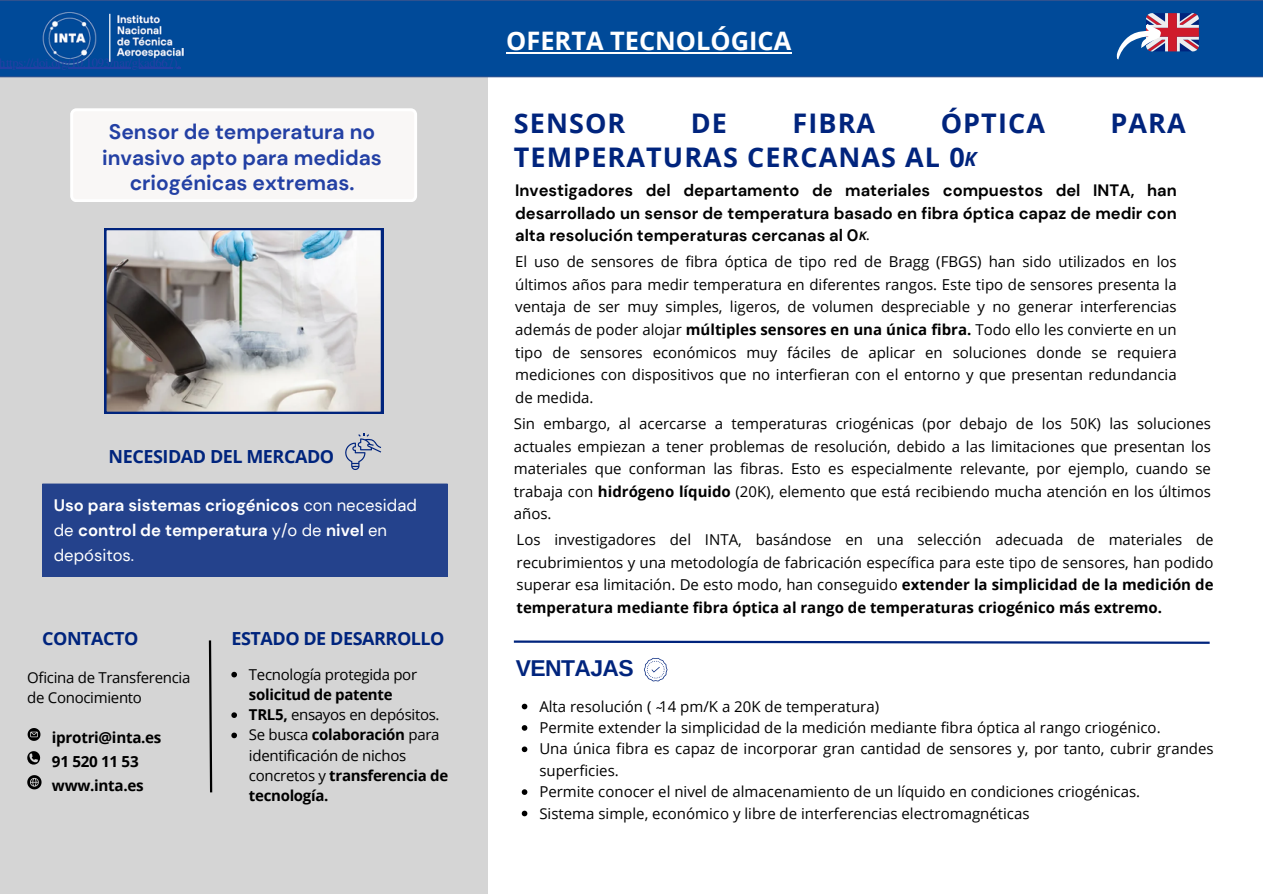
<style>
.page{position:relative;width:1263px;height:894px;background:#fff}
.page>*{position:absolute;margin:0;border:0;box-sizing:border-box;transform-origin:0 0}
.t1{font:700 27px "Open Sans";letter-spacing:.04em;color:#00247d}
.t2{font:700 25.5px "Open Sans";color:#fff}
.t3{font:700 22.95px "Arimo";letter-spacing:-.025em;color:#00247d}
.t4{font:700 21px/25.8px "DM Sans";color:#2340a4;text-align:center}
.t5{font:italic 700 19.5px "Open Sans";color:#00247d}
.t6{font:700 18px "Open Sans";letter-spacing:-.025em;color:#00247d}
.t7{font:700 16.65px/24.8px "DM Sans";color:#fff}
.t8{font:700 16.5px/22.5px "DM Sans";color:#000;text-align:justify}
.t9{font:700 15.3px "Open Sans";letter-spacing:-.02em;color:#000}
.t10{font:15px/22.5px "Open Sans";color:#000;text-align:justify}
.t11{font:15px/20.2px "Open Sans";letter-spacing:-.02em;color:#000}
.t12{font:12.6px "Te X Gyre Termes";letter-spacing:-.02em;color:#2340a4}
.t13{font:italic 700 12px "DM Sans";color:#000}
.s1{font-weight:400}
.s2{font-weight:700}
</style>
<div class="page">
<div style="left:0;top:0;width:488px;height:893px;background:#d5d5d5"></div>
<div style="left:0;top:0;width:1263px;height:77px;background:#004a99"></div>
<img style="left:35px;top:9px;width:67px;height:58px">
<img style="left:112px;top:10px;width:76px;height:55px">
<hr style="left:109px;top:14px;width:1px;height:48px;background:#fff">
<svg style="left:1109px;top:13px;width:90px;height:49px;background:#62699a"></svg>
<svg style="left:0;top:72px;width:417px;height:241px"></svg>
<svg style="left:27px;top:751px;width:13px;height:14px"></svg>
<svg style="left:28px;top:728px;width:12px;height:12px"></svg>
<svg style="left:27px;top:775px;width:15px;height:14px"></svg>
<svg style="left:208px;top:640px;width:5px;height:153px"></svg>
<div style="left:42px;top:483px;width:406px;height:94px;background:#24428c"></div>
<svg style="left:345px;top:433px;width:36px;height:37px"></svg>
<svg style="left:513px;top:640px;width:697px;height:4px"></svg>
<svg style="left:644px;top:657px;width:23px;height:24px"></svg>
<svg style="left:104px;top:228px;width:279px;height:185px"></svg>
<hr style="left:506px;top:52px;width:285px;height:1px;background:#fff">
<svg style="left:231px;top:671px;width:6px;height:6px"></svg>
<svg style="left:231px;top:712px;width:6px;height:5px"></svg>
<svg style="left:231px;top:732px;width:6px;height:6px"></svg>
<hr style="left:0;top:68px;width:181px;height:1px;background:#2340a4">
<svg style="left:522px;top:703px;width:5px;height:6px"></svg>
<svg style="left:522px;top:725px;width:5px;height:5px"></svg>
<svg style="left:522px;top:746px;width:5px;height:6px"></svg>
<svg style="left:522px;top:789px;width:5px;height:5px"></svg>
<svg style="left:522px;top:810px;width:5px;height:6px"></svg>
<p class="t12" style="left:0;top:53px;width:182px">https://doi.org/10.1093/nar/gkad667).</p>
<p class="t4" style="left:102px;top:118px;width:281px">Sensor de temperatura no invasivo apto para medidas criogénicas extremas.</p>
<p class="t6" style="left:109px;top:443px;width:227px">NECESIDAD DEL MERCADO</p>
<h3 class="t7" style="left:54px;top:493px;width:364px">Uso para sistemas criogénicos <span class="s1">con necesidad de</span> control de temperatura <span class="s1">y/o de</span> nivel <span class="s1">en depósitos.</span></h3>
<h4 class="t6" style="left:42px;top:625px;width:98px">CONTACTO</h4>
<p class="t11" style="left:27px;top:667px;width:165px">Oficina de Transferencia de Conocimiento</p>
<h1 class="t9" style="left:52px;top:726px;width:111px">iprotri@inta.es</h1>
<p class="t9" style="left:52px;top:750px;width:88px">91 520 11 53</p>
<p class="t9" style="left:52px;top:774px;width:93px">www.inta.es</p>
<p class="t6" style="left:231px;top:625px;width:215px">ESTADO DE DESARROLLO</p>
<p class="t11" style="left:249px;top:663px;width:170px">Tecnología protegida por <span class="s2">solicitud de patente</span></p>
<p class="t11" style="left:249px;top:704px;width:192px"><span class="s2">TRL5,</span> ensayos en depósitos.</p>
<p class="t11" style="left:249px;top:724px;width:201px">Se busca <span class="s2">colaboración</span> para identificación de nichos concretos y <span class="s2">transferencia de tecnología.</span></p>
<h6 class="t2" style="left:506px;top:23px;width:287px">OFERTA TECNOLÓGICA</h6>
<p class="t1" style="left:514px;top:104px;width:113px">SENSOR</p>
<p class="t1" style="left:691px;top:104px;width:38px">DE</p>
<p class="t1" style="left:792px;top:104px;width:84px">FIBRA</p>
<p class="t1" style="left:941px;top:104px;width:106px">ÓPTICA</p>
<p class="t1" style="left:1110px;top:104px;width:77px">PARA</p>
<p class="t1" style="left:514px;top:138px;width:452px">TEMPERATURAS CERCANAS AL 0</p>
<p class="t5" style="left:965px;top:145px;width:13px">K</p>
<p class="t8" style="left:515px;top:179px;width:663px">Investigadores del departamento de materiales compuestos del INTA, han desarrollado un sensor de temperatura basado en fibra óptica capaz de medir con alta resolución temperaturas cercanas al 0</p>
<h1 class="t13" style="left:859px;top:228px;width:12px">K.</h1>
<p class="t10" style="left:515px;top:250px;width:663px">El uso de sensores de fibra óptica de tipo red de Bragg (FBGS) han sido utilizados en los últimos años para medir temperatura en diferentes rangos. Este tipo de sensores presenta la ventaja de ser muy simples, ligeros, de volumen despreciable y no generar interferencias además de poder alojar <span class="s2">múltiples sensores en una única fibra.</span> Todo ello les convierte en un tipo de sensores económicos muy fáciles de aplicar en soluciones donde se requiera mediciones con dispositivos que no interfieran con el entorno y que presentan redundancia de medida.</p>
<h4 class="t10" style="left:514px;top:412px;width:699px">Sin embargo, al acercarse a temperaturas criogénicas (por debajo de los 50K) las soluciones actuales empiezan a tener problemas de resolución, debido a las limitaciones que presentan los materiales que conforman las fibras. Esto es especialmente relevante, por ejemplo, cuando se trabaja con <span class="s2">hidrógeno líquido</span> (20K), elemento que está recibiendo mucha atención en los últimos años.</h4>
<p class="t10" style="left:517px;top:528px;width:699px">Los investigadores del INTA, basándose en una selección adecuada de materiales de recubrimientos y una metodología de fabricación específica para este tipo de sensores, han podido superar esa limitación. De esto modo, han conseguido <span class="s2">extender la simplicidad de la medición de temperatura mediante fibra óptica al rango de temperaturas criogénico más extremo.</span></p>
<h4 class="t3" style="left:516px;top:655px;width:119px">VENTAJAS</h4>
<p class="t10" style="left:539px;top:695px;width:676px;line-height:21.3px;text-align:left">Alta resolución ( 14 pm/K a 20K de temperatura)<br>Permite extender la simplicidad de la medición mediante fibra óptica al rango criogénico.<br>Una única fibra es capaz de incorporar gran cantidad de sensores y, por tanto, cubrir grandes superficies.<br>Permite conocer el nivel de almacenamiento de un líquido en condiciones criogénicas.<br>Sistema simple, económico y libre de interferencias electromagnéticas</p>
</div>
